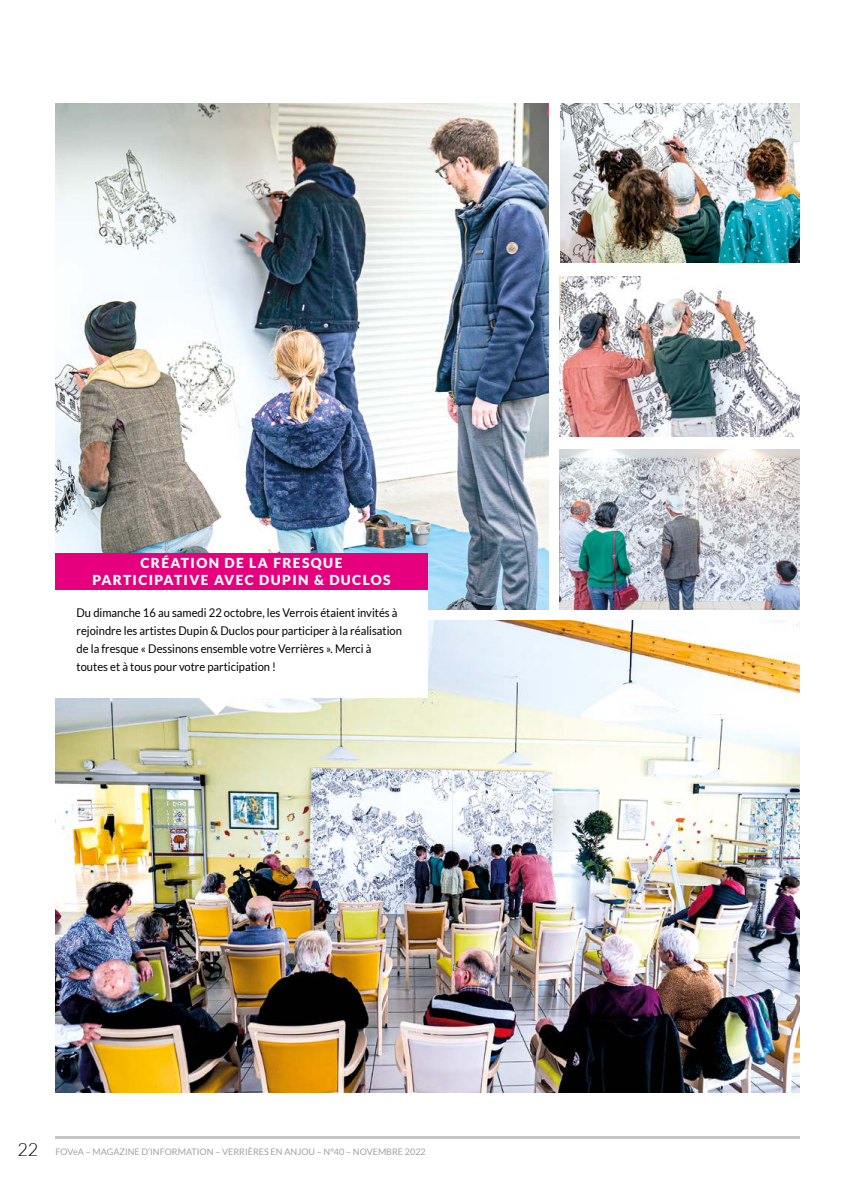
<style>
.page{position:relative;width:851px;height:1191px;background:#fff}
.page>*{position:absolute;margin:0;border:0;box-sizing:border-box;transform-origin:0 0}
.t1{font:900 13.8px/16.5px "Lato";letter-spacing:.1em;color:#fff;text-align:center}
.t2{font:12px/18px "Lato";color:#000;scale:.93 1}
.t3{font:9px "Lato";color:#a1a1a1}
.s1{font-weight:300;font-size:18px;color:#000}
</style>
<div class="page">
<hr style="left:55px;top:1135px;width:744px;height:3px;background:#c6c6c6">
<img style="left:55px;top:620px;width:744px;height:472px">
<img style="left:560px;top:103px;width:239px;height:160px">
<img style="left:559px;top:276px;width:240px;height:160px">
<img style="left:55px;top:103px;width:494px;height:506px">
<img style="left:559px;top:449px;width:240px;height:160px">
<div style="left:55px;top:589px;width:372px;height:108px;background:#fff"></div>
<div style="left:55px;top:553px;width:372px;height:36px;background:#e6007d"></div>
<svg style="left:198px;top:697px;width:36px;height:18px"></svg>
<p class="t1" style="left:92px;top:554px;width:299px">CRÉATION DE LA FRESQUE<br>PARTICIPATIVE AVEC DUPIN &amp; DUCLOS</p>
<p class="t2" style="left:77px;top:603px;width:351px">Du dimanche 16 au samedi 22 octobre, les Verrois étaient invités à rejoindre les artistes Dupin &amp; Duclos pour participer à la réalisation de la fresque « Dessinons ensemble votre Verrières ». Merci à toutes et à tous pour votre participation !</p>
<p class="t3" style="left:17px;top:1147px;width:410px"><span class="s1">22</span> FOVeA – MAGAZINE D’INFORMATION – VERRIÈRES EN ANJOU – N°40 – NOVEMBRE 2022</p>
</div>
